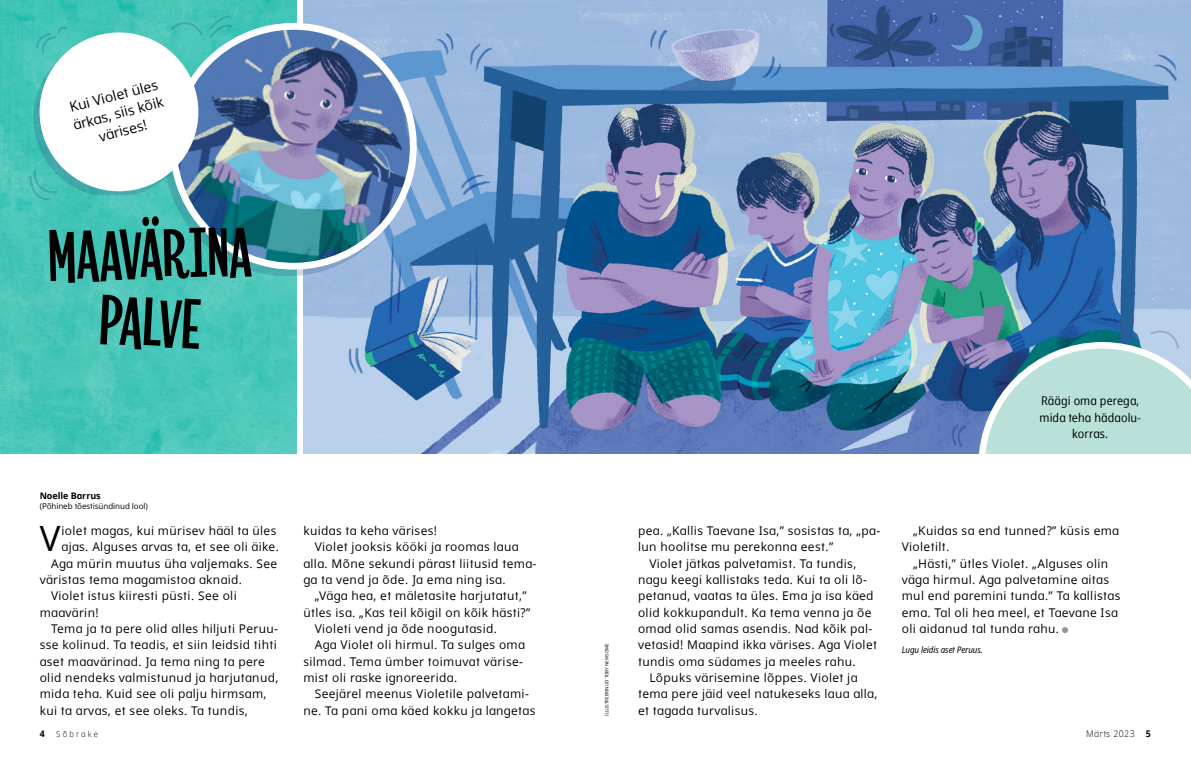
<style>
.page{position:relative;width:1191px;height:774px;background:#fff}
.page>*{position:absolute;margin:0;border:0;box-sizing:border-box;transform-origin:0 0}
.ARTCL_title_Revla{font:900 68.7px "Revla Sans";color:#000}
.ARTCL_para_first{font:34.9px "Dots Solidlds Lat";color:#000}
.ARTCL_kicker{font:14px/18px "Dots Solidlds Lat";color:#000;text-align:center}
.ARTCL_para{font:12px/16.3px "Dots Solidlds Lat";letter-spacing:.03em;color:#000}
.ARTCL_para_first-2{font:12px/16.3px "Dots Solidlds Lat";letter-spacing:.03em;color:#000}
.INFO_para_Literacy_p{font:12px/16.5px "Dots Solid Condlds Lat";letter-spacing:.01em;color:#000;text-align:center}
.t1{font:300 9.2px "Dots Solidlds Lat";letter-spacing:.05em;color:#000;scale:.95 1}
.t2{font:700 9.2px "Dots Solidlds Lat";color:#000;scale:.95 1}
.POP_para{font:italic 9px "Dots Solid Condlds Lat";letter-spacing:-.01em;color:#000}
.ARTCL-BY_para_first{font:700 9px "Dots Solidlds Lat";letter-spacing:-.005em;color:#000}
.t3{font:300 8.2px "Dots Solidlds Lat";letter-spacing:.28em;color:#000;scale:.95 1}
.ARTCL-BY_para{font:8px "Dots Solidlds Lat";letter-spacing:-.005em;color:#000}
.FIGimg-CRDT_para{font:4.5px "Dots Solidlds Lat";color:#000}
.s1{font-family:"Ding P Ilds Dpi";font-size:8.5px;color:#939598}
.s2{font-weight:700}
</style>
<div class="page">
<img style="left:303px;top:0;width:888px;height:453px">
<img style="left:0;top:0;width:296px;height:453px">
<svg style="left:156px;top:9px;width:275px;height:267px;background:#6a97b5"></svg>
<div style="left:34px;top:38px;width:158px;height:157px;background:#28457d;opacity:.22"></div>
<div style="left:40px;top:32px;width:158px;height:159px;background:#fff;border-radius:50%"></div>
<svg style="left:952px;top:423px;width:16px;height:26px"></svg>
<svg style="left:29px;top:168px;width:30px;height:36px"></svg>
<svg style="left:33px;top:24px;width:36px;height:32px"></svg>
<svg style="left:169px;top:13px;width:65px;height:26px;background:#43c2b5"></svg>
<svg style="left:978px;top:326px;width:213px;height:127px;background:#9ec5cd"></svg>
<p class="ARTCL_kicker" style="left:66px;top:99px;width:94px;rotate:-15deg">Kui Violet üles ärkas, siis kõik värises!</p>
<p class="ARTCL_title_Revla" style="left:46px;top:216px;width:206px;rotate:-1deg">MAAVÄRINA</p>
<p class="ARTCL_title_Revla" style="left:100px;top:281px;width:104px;rotate:3deg">PALVE</p>
<p class="ARTCL-BY_para_first" style="left:40px;top:489px;width:63px">Noelle Barrus</p>
<p class="ARTCL-BY_para" style="left:40px;top:500px;width:110px">(Põhineb tõestisündinud lool)</p>
<p class="ARTCL_para_first" style="left:40px;top:513px;width:22px">V</p>
<p class="ARTCL_para_first-2" style="left:61px;top:522px;width:219px">iolet magas, kui mürisev hääl ta üles ajas. Alguses arvas ta, et see oli äike.</p>
<p class="ARTCL_para" style="left:40px;top:555px;width:239px;text-indent:11px">Aga mürin muutus üha valjemaks. See väristas tema magamistoa aknaid.</p>
<p class="ARTCL_para" style="left:40px;top:588px;width:198px;text-indent:11px">Violet istus kiiresti püsti. See oli maavärin!</p>
<p class="ARTCL_para" style="left:40px;top:620px;width:240px;text-indent:11px">Tema ja ta pere olid alles hiljuti Peruu&shy;sse kolinud. Ta teadis, et siin leidsid tihti aset maavärinad. Ja tema ning ta pere olid nendeks valmistunud ja harjutanud, mida teha. Kuid see oli palju hirmsam, kui ta arvas, et see oleks. Ta tundis,</p>
<p class="ARTCL_para" style="left:303px;top:522px;width:135px">kuidas ta keha värises!</p>
<p class="ARTCL_para" style="left:303px;top:539px;width:234px;text-indent:11px">Violet jooksis kööki ja roomas laua alla. Mõne sekundi pärast liitusid tema&shy;ga ta vend ja õde. Ja ema ning isa.</p>
<p class="ARTCL_para" style="left:303px;top:588px;width:228px;text-align:right">„Väga hea, et mäletasite harjutatut,” ütles isa. „Kas teil kõigil on kõik hästi?”</p>
<p class="ARTCL_para" style="left:315px;top:620px;width:184px">Violeti vend ja õde noogutasid.</p>
<p class="ARTCL_para" style="left:303px;top:637px;width:223px;text-indent:11px">Aga Violet oli hirmul. Ta sulges oma silmad. Tema ümber toimuvat värise&shy;mist oli raske ignoreerida.</p>
<p class="ARTCL_para" style="left:303px;top:686px;width:233px;text-align:center">Seejärel meenus Violetile palvetami&shy;ne. Ta pani oma käed kokku ja langetas</p>
<p class="INFO_para_Literacy_p" style="left:1039px;top:393px;width:103px">Räägi oma perega, mida teha hädaolu&shy;korras.</p>
<p class="FIGimg-CRDT_para" style="left:603px;top:716px;width:74px;rotate:-90deg">ILLUSTREERINUD TOBY NEWSOME</p>
<p class="ARTCL_para" style="left:638px;top:522px;width:244px">pea. „Kallis Taevane Isa,” sosistas ta, „pa&shy;lun hoolitse mu perekonna eest.”</p>
<p class="ARTCL_para" style="left:638px;top:555px;width:240px;text-indent:11px">Violet jätkas palvetamist. Ta tundis, nagu keegi kallistaks teda. Kui ta oli lõ&shy;petanud, vaatas ta üles. Ema ja isa käed olid kokkupandult. Ka tema venna ja õe omad olid samas asendis. Nad kõik pal&shy;vetasid! Maapind ikka värises. Aga Violet tundis oma südames ja meeles rahu.</p>
<p class="ARTCL_para" style="left:638px;top:669px;width:241px;text-indent:11px">Lõpuks värisemine lõppes. Violet ja tema pere jäid veel natukeseks laua alla, et tagada turvalisus.</p>
<p class="ARTCL_para" style="left:901px;top:522px;width:219px;text-indent:11px">„Kuidas sa end tunned?” küsis ema<br>Violetilt.</p>
<p class="ARTCL_para" style="left:901px;top:555px;width:220px;text-indent:11px">„Hästi,” ütles Violet. „Alguses olin väga hirmul. Aga palvetamine aitas mul end paremini tunda.” Ta kallistas ema. Tal oli hea meel, et Taevane Isa oli aidanud tal tunda rahu. <span class="s1">●</span></p>
<p class="POP_para" style="left:901px;top:643px;width:83px">Lugu leidis aset Peruus.</p>
<p class="t2" style="left:40px;top:727px;width:7px">4</p>
<p class="t3" style="left:56px;top:728px;width:45px">Sõbrake</p>
<p class="t1" style="left:1086px;top:727px;width:70px">Märts 2023 <span class="s2">5</span></p>
</div>
